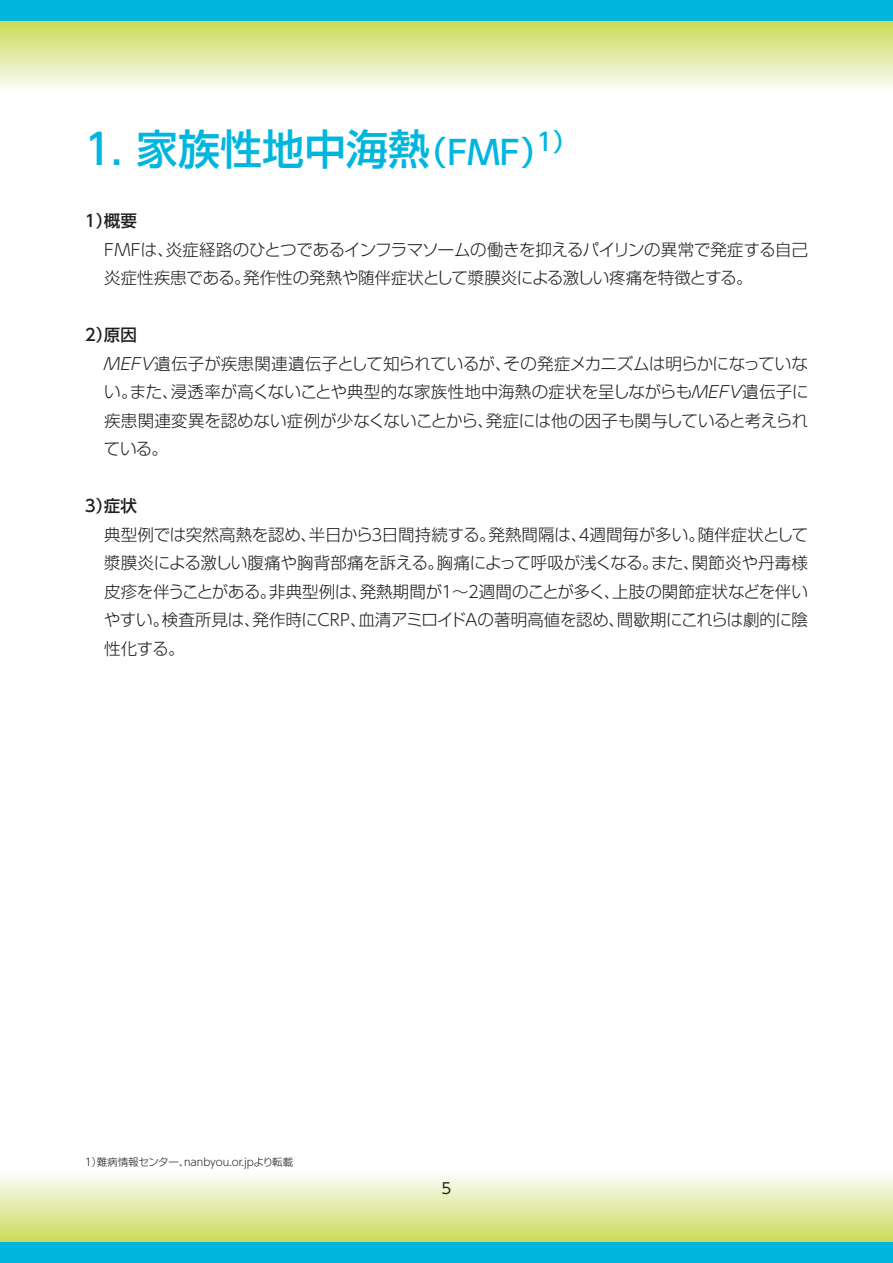
<style>
.page{position:relative;width:893px;height:1263px;background:#fff}
.page>*{position:absolute;margin:0;border:0;box-sizing:border-box;transform-origin:0 0}
.t1{font:500 42px "Shin Go Pro";color:#00b6de}
.t2{font:300 16.5px/28.5px "Shin Go Pro";letter-spacing:-.01em;color:#231f20}
.t3{font:15px "MO Clear Tone SG";color:#231f20}
.t4{font:300 10.5px "MO Clear Tone SG";color:#231f20}
.s1{font-family:"MO Clear Tone SG"}
.s2{font-size:33px}
.s3{font-family:"MO Clear Tone SG";font-size:33px}
.s4{font-family:"MO Clear Tone SG";font-weight:500}
.s5{font-weight:500}
.s6{font-family:"UD Shin Go Pro"}
.s7{font-family:"Shin Go Pro"}
</style>
<div class="page">
<svg style="left:0;top:1176px;width:893px;height:66px;background:#e1eaa5"></svg>
<div style="left:0;top:1242px;width:893px;height:21px;background:#00b6de"></div>
<svg style="left:0;top:21px;width:893px;height:67px;background:#e1eaa4"></svg>
<div style="left:0;top:0;width:893px;height:21px;background:#00b6de"></div>
<h1 class="t1" style="left:85px;top:114px;width:494px"><span class="s1">1</span>．家族性地中海熱<span class="s2">（</span><span class="s3">FMF</span><span class="s2">）</span><sup>1</sup><sup>）</sup></h1>
<p class="t2" style="left:104px;top:205px;width:705px;text-indent:-19px"><span class="s4">1</span><span class="s5">）概要<br></span><span class="s1">FMF</span>は、炎症経路のひとつであるインフラマソームの働きを抑えるパイリンの異常で発症する自己炎症性疾患である。発作性の発熱や随伴症状として漿膜炎による激しい疼痛を特徴とする。</p>
<p class="t2" style="left:104px;top:319px;width:706px;text-indent:-19px"><span class="s4">2</span><span class="s5">）原因<br></span><span class="s6">MEFV</span>遺伝子が疾患関連遺伝子として知られているが、その発症メカニズムは明らかになっていない。また、浸透率が高くないことや典型的な家族性地中海熱の症状を呈しながらも<span class="s6">MEFV</span>遺伝子に疾患関連変異を認めない症例が少なくないことから、発症には他の因子も関与していると考えられている。</p>
<p class="t2" style="left:104px;top:490px;width:706px;text-indent:-19px"><span class="s4">3</span><span class="s5">）症状<br></span>典型例では突然高熱を認め、半日から<span class="s1">3</span>日間持続する。発熱間隔は、<span class="s1">4</span>週間毎が多い。随伴症状として漿膜炎による激しい腹痛や胸背部痛を訴える。胸痛によって呼吸が浅くなる。また、関節炎や丹毒様皮疹を伴うことがある。非典型例は、発熱期間が<span class="s1">1</span>～<span class="s1">2</span>週間のことが多く、上肢の関節症状などを伴いやすい。検査所見は、発作時に<span class="s1">CRP</span>、血清アミロイド<span class="s1">A</span>の著明高値を認め、間歇期にこれらは劇的に陰性化する。</p>
<p class="t4" style="left:85px;top:1155px;width:210px">1<span class="s7">）難病情報センター、</span>nanbyou.or.jp<span class="s7">より転載</span></p>
<p class="t3" style="left:442px;top:1178px;width:11px">5</p>
</div>
